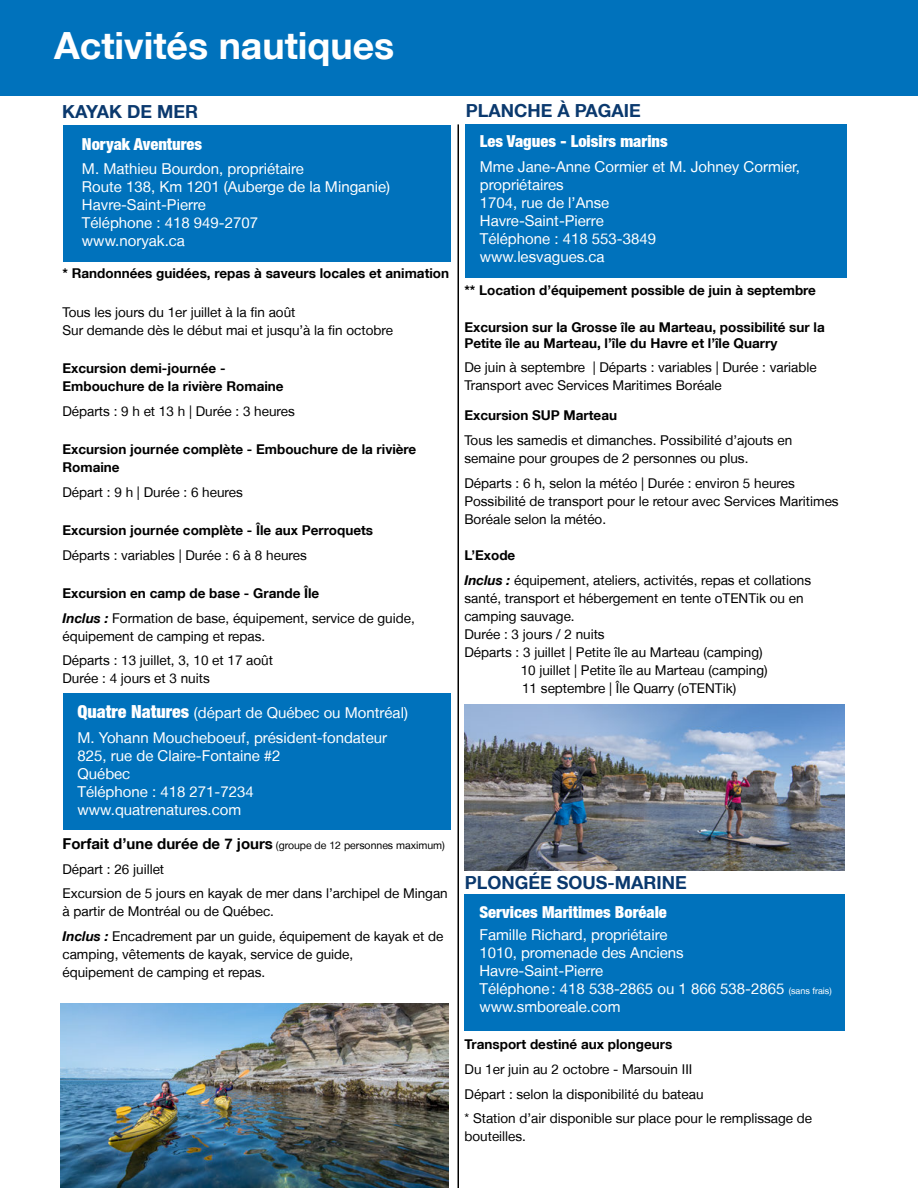
<style>
.page{position:relative;width:918px;height:1188px;background:#fff}
.page>*{position:absolute;margin:0;border:0;box-sizing:border-box;transform-origin:0 0}
.t1{font:700 37.5px "Helvetica Neue LT";color:#fff}
.t2{font:700 18px "Helvetica Neue LT";color:#0a396e}
.t3{font:900 condensed 16.5px "Helvetica Neue";color:#fff}
.t4{font:15px/18px "Helvetica Neue LT";color:#fff}
.t5{font:13.5px/24.8px "Helvetica Neue LT";color:#000}
.t6{font:700 13.5px/18px "Helvetica Neue LT";color:#000}
.t7{font:10.5px "Helvetica Neue LT";color:#000}
.s1{font-weight:700}
.s2{font-weight:700;font-style:italic}
.s3{font-family:"Helvetica Neue";font-weight:900;font-stretch:condensed;font-size:18px}
.s4{font-weight:700;font-size:15px}
.s5{font-size:9px}
</style>
<div class="page">
<div style="left:63px;top:125px;width:387px;height:136px;background:#0072bc"></div>
<div style="left:0;top:0;width:918px;height:95px;background:#0072bc"></div>
<hr style="left:458px;top:124px;width:1px;height:1064px;background:#000">
<img style="left:61px;top:1003px;width:388px;height:185px">
<div style="left:63px;top:693px;width:387px;height:137px;background:#0072bc"></div>
<div style="left:464px;top:894px;width:381px;height:137px;background:#0072bc"></div>
<div style="left:465px;top:124px;width:381px;height:153px;background:#0072bc"></div>
<img style="left:464px;top:704px;width:381px;height:166px">
<h1 class="t1" style="left:54px;top:23px;width:342px">Activités nautiques</h1>
<h2 class="t2" style="left:62px;top:100px;width:137px">KAYAK DE MER</h2>
<p class="t3" style="left:82px;top:134px;width:122px">Noryak Aventures</p>
<p class="t4" style="left:82px;top:160px;width:310px">M. Mathieu Bourdon, propriétaire<br>Route 138, Km 1201 (Auberge de la Minganie)<br>Havre-Saint-Pierre<br>Téléphone : 418 949-2707<br>www.noryak.ca</p>
<p class="t6" style="left:62px;top:264px;width:388px">* Randonnées guidées, repas à saveurs locales et animation</p>
<p class="t5" style="left:62px;top:303px;width:332px;line-height:18px">Tous les jours du 1er juillet à la fin août<br>Sur demande dès le début mai et jusqu’à la fin octobre</p>
<p class="t6" style="left:62px;top:359px;width:223px">Excursion demi-journée -<br>Embouchure de la rivière Romaine</p>
<p class="t5" style="left:62px;top:398px;width:234px">Départs : 9 h et 13 h | Durée : 3 heures</p>
<p class="t6" style="left:62px;top:440px;width:355px">Excursion journée complète - Embouchure de la rivière<br>Romaine</p>
<p class="t5" style="left:62px;top:479px;width:182px">Départ : 9 h | Durée : 6 heures</p>
<p class="t6" style="left:62px;top:521px;width:312px">Excursion journée complète - Île aux Perroquets</p>
<p class="t5" style="left:62px;top:542px;width:246px">Départs : variables | Durée : 6 à 8 heures</p>
<p class="t5" style="left:62px;top:580px;width:354px"><span class="s1">Excursion en camp de base - Grande Île<br></span><span class="s2">Inclus :</span> Formation de base, équipement, service de guide,</p>
<p class="t5" style="left:62px;top:623px;width:212px">équipement de camping et repas.<br>Départs : 13 juillet, 3, 10 et 17 août</p>
<p class="t5" style="left:62px;top:666px;width:149px">Durée : 4 jours et 3 nuits</p>
<p class="t4" style="left:78px;top:700px;width:332px;line-height:24.8px"><span class="s3">Quatre Natures</span> (départ de Québec ou Montréal)<br>M. Yohann Moucheboeuf, président-fondateur</p>
<p class="t4" style="left:78px;top:746px;width:205px">825, rue de Claire-Fontaine #2<br>Québec<br>Téléphone : 418 271-7234 www.quatrenatures.com</p>
<p class="t7" style="left:62px;top:839px;width:384px"><span class="s4">Forfait d’une durée de 7 jours</span> (groupe de 12 personnes maximum)</p>
<p class="t5" style="left:62px;top:856px;width:387px">Départ : 26 juillet<br>Excursion de 5 jours en kayak de mer dans l’archipel de Mingan</p>
<p class="t5" style="left:62px;top:899px;width:382px">à partir de Montréal ou de Québec.<br><span class="s2">Inclus :</span> Encadrement par un guide, équipement de kayak et de</p>
<p class="t5" style="left:62px;top:945px;width:292px;line-height:18px">camping, vêtements de kayak, service de guide, équipement de camping et repas.</p>
<h2 class="t2" style="left:466px;top:99px;width:176px">PLANCHE À PAGAIE</h2>
<p class="t3" style="left:480px;top:131px;width:189px">Les Vagues - Loisirs marins</p>
<p class="t4" style="left:480px;top:157px;width:322px">Mme Jane-Anne Cormier et M. Johney Cormier, propriétaires<br>1704, rue de l’Anse<br>Havre-Saint-Pierre<br>Téléphone : 418 553-3849<br>www.lesvagues.ca</p>
<p class="t6" style="left:464px;top:281px;width:353px">** Location d’équipement possible de juin à septembre</p>
<p class="t6" style="left:464px;top:318px;width:362px;line-height:16.2px">Excursion sur la Grosse île au Marteau, possibilité sur la<br>Petite île au Marteau, l’île du Havre et l’île Quarry</p>
<p class="t5" style="left:464px;top:359px;width:354px;line-height:18px">De juin à septembre | Départs : variables | Durée : variable<br>Transport avec Services Maritimes Boréale</p>
<p class="t6" style="left:464px;top:406px;width:154px">Excursion SUP Marteau</p>
<p class="t5" style="left:464px;top:431px;width:329px;line-height:18px">Tous les samedis et dimanches. Possibilité d’ajouts en semaine pour groupes de 2 personnes ou plus.</p>
<p class="t5" style="left:464px;top:474px;width:376px;line-height:18px">Départs : 6 h, selon la météo | Durée : environ 5 heures<br>Possibilité de transport pour le retour avec Services Maritimes<br>Boréale selon la météo.</p>
<p class="t5" style="left:464px;top:543px;width:348px"><span class="s1">L’Exode<br></span><span class="s2">Inclus :</span> équipement, ateliers, activités, repas et collations</p>
<p class="t5" style="left:464px;top:585px;width:341px">santé, transport et hébergement en tente oTENTik ou en</p>
<p class="t5" style="left:464px;top:603px;width:112px">camping sauvage.</p>
<p class="t5" style="left:464px;top:621px;width:142px">Durée : 3 jours / 2 nuits</p>
<p class="t5" style="left:464px;top:639px;width:300px">Départs : 3 juillet | Petite île au Marteau (camping)</p>
<p class="t5" style="left:521px;top:657px;width:249px">10 juillet | Petite île au Marteau (camping)</p>
<p class="t5" style="left:522px;top:675px;width:216px">11 septembre | Île Quarry (oTENTik)</p>
<h2 class="t2" style="left:465px;top:872px;width:224px">PLONGÉE SOUS-MARINE</h2>
<p class="t3" style="left:479px;top:902px;width:189px">Services Maritimes Boréale</p>
<p class="t4" style="left:479px;top:925px;width:354px">Famille Richard, propriétaire<br>1010, promenade des Anciens<br>Havre-Saint-Pierre<br>Téléphone: 418 538-2865 ou 1 866 538-2865 <span class="s5">(sans frais) </span>www.smboreale.com</p>
<p class="t6" style="left:465px;top:1035px;width:209px">Transport destiné aux plongeurs</p>
<p class="t5" style="left:465px;top:1056px;width:349px">Du 1er juin au 2 octobre - Marsouin III<br>Départ : selon la disponibilité du bateau<br>* Station d’air disponible sur place pour le remplissage de</p>
<p class="t5" style="left:465px;top:1124px;width:63px">bouteilles.</p>
</div>
